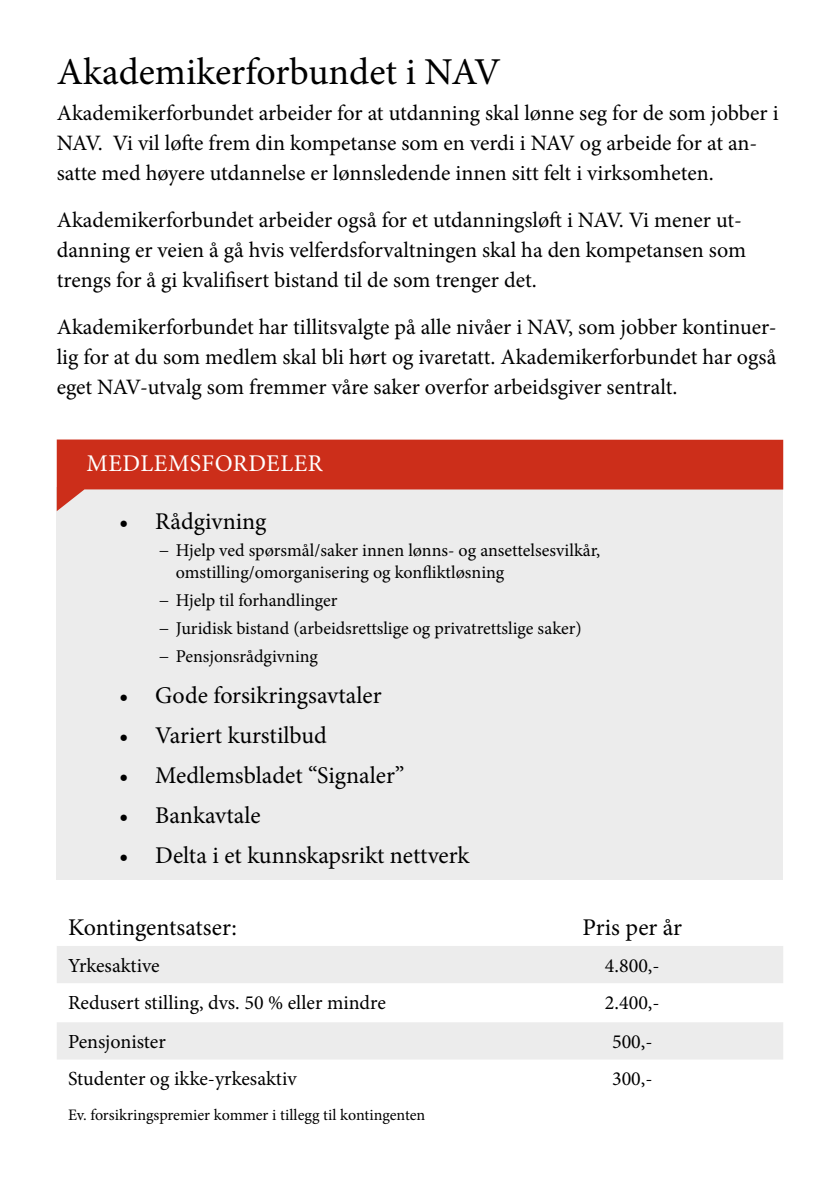
<style>
.page{position:relative;width:840px;height:1191px;background:#fff}
.page>*{position:absolute;margin:0;border:0;box-sizing:border-box;transform-origin:0 0}
.t1{font:38px "Minion Pro";color:#000}
.t2{font:24px "Minion Pro";color:#000}
.t3{font:24px "Minion Pro";letter-spacing:.02em;color:#fff}
.t4{font:22px/30px "Minion Pro";color:#000}
.t5{font:20px "Minion Pro";color:#000}
.t6{font:18px/28.2px "Minion Pro";color:#000}
.t7{font:16px "Minion Pro";color:#000}
</style>
<div class="page">
<div style="left:57px;top:487px;width:725px;height:392px;background:#ececec"></div>
<svg style="left:57px;top:439px;width:725px;height:72px;fill:#cc2e1a"></svg>
<div style="left:57px;top:946px;width:725px;height:37px;background:#ececec"></div>
<div style="left:57px;top:1022px;width:725px;height:37px;background:#ececec"></div>
<h1 class="t1" style="left:57px;top:47px;width:445px">Akademikerforbundet i NAV</h1>
<p class="t4" style="left:57px;top:98px;width:723px">Akademikerforbundet arbeider for at utdanning skal lønne seg for de som jobber i<br>NAV. Vi vil løfte frem din kompetanse som en verdi i NAV og arbeide for at an&shy;satte med høyere utdannelse er lønnsledende innen sitt felt i virksomheten.</p>
<p class="t4" style="left:57px;top:205px;width:690px">Akademikerforbundet arbeider også for et utdanningsløft i NAV. Vi mener ut&shy;danning er veien å gå hvis velferdsforvaltningen skal ha den kompetansen som trengs for å gi kvalifisert bistand til de som trenger det.</p>
<p class="t4" style="left:57px;top:312px;width:721px;text-align:justify">Akademikerforbundet har tillitsvalgte på alle nivåer i NAV, som jobber kontinuer&shy;lig for at du som medlem skal bli hørt og ivaretatt. Akademikerforbundet har også eget NAV-utvalg som fremmer våre saker overfor arbeidsgiver sentralt.</p>
<p class="t3" style="left:87px;top:447px;width:237px">MEDLEMSFORDELER</p>
<p class="t2" style="left:119px;top:505px;width:149px">• Rådgivning</p>
<p class="t6" style="left:176px;top:539px;width:425px;line-height:22px;text-indent:-17px">− Hjelp ved spørsmål/saker innen lønns- og ansettelsesvilkår, omstilling/omorganisering og konfliktløsning</p>
<p class="t6" style="left:159px;top:586px;width:424px">− Hjelp til forhandlinger<br>− Juridisk bistand (arbeidsrettslige og privatrettslige saker) − Pensjonsrådgivning</p>
<p class="t2" style="left:119px;top:679px;width:264px">• Gode forsikringsavtaler</p>
<p class="t2" style="left:119px;top:719px;width:209px">• Variert kurstilbud</p>
<p class="t2" style="left:119px;top:759px;width:286px">• Medlemsbladet “Signaler”</p>
<p class="t2" style="left:119px;top:799px;width:143px">• Bankavtale</p>
<p class="t2" style="left:119px;top:839px;width:351px">• Delta i et kunnskapsrikt nettverk</p>
<p class="t2" style="left:68px;top:911px;width:170px">Kontingentsatser:</p>
<p class="t2" style="left:582px;top:911px;width:101px">Pris per år</p>
<p class="t5" style="left:68px;top:952px;width:93px">Yrkesaktive</p>
<p class="t5" style="left:604px;top:952px;width:56px">4.800,-</p>
<p class="t5" style="left:68px;top:989px;width:319px">Redusert stilling, dvs. 50 % eller mindre</p>
<p class="t5" style="left:604px;top:989px;width:56px">2.400,-</p>
<p class="t5" style="left:68px;top:1028px;width:99px">Pensjonister</p>
<p class="t5" style="left:611px;top:1028px;width:42px">500,-</p>
<p class="t5" style="left:68px;top:1065px;width:230px">Studenter og ikke-yrkesaktiv</p>
<p class="t5" style="left:611px;top:1065px;width:42px">300,-</p>
<p class="t7" style="left:68px;top:1104px;width:358px">Ev. forsikringspremier kommer i tillegg til kontingenten</p>
</div>
